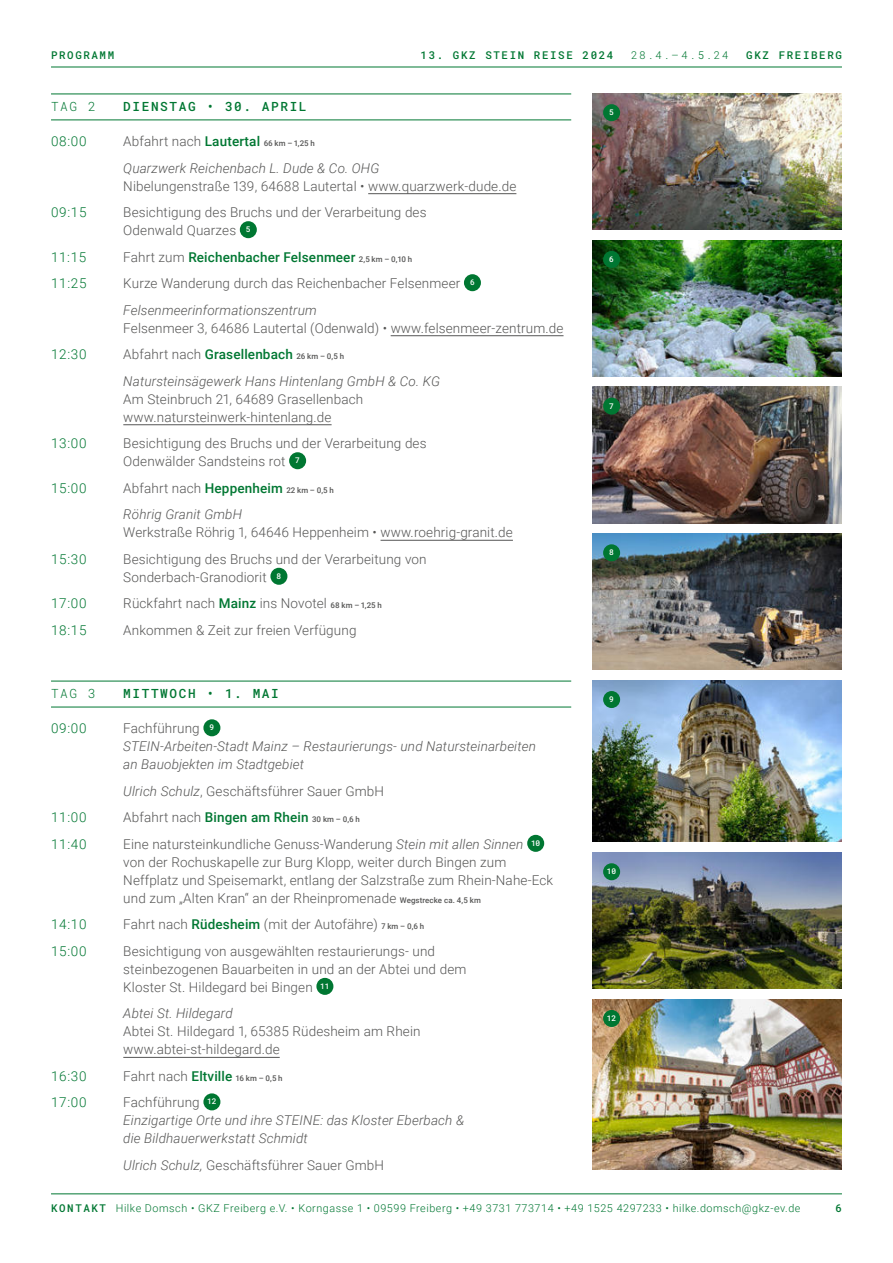
<style>
.page{position:relative;width:893px;height:1263px;background:#fff}
.page>*{position:absolute;margin:0;border:0;box-sizing:border-box;transform-origin:0 0}
.t1{font:300 13.5px/18px "Roboto";letter-spacing:.01em;color:#565655}
.t2{font:italic 300 13.5px/18px "Roboto";letter-spacing:.01em;color:#565655}
.t3{font:300 13.5px "Roboto";letter-spacing:.05em;color:#007732}
.t4{font:500 13.5px "Roboto";letter-spacing:.01em;color:#007732}
.t5{font:12.75px "Roboto Mono";letter-spacing:.125em;color:#007732}
.t6{font:300 10.8px "Roboto";letter-spacing:.05em;color:#007732}
.t7{font:10.8px "Roboto Mono";letter-spacing:.15em;color:#007732}
.t8{font:7.8px "Roboto Mono";color:#fff}
.s1{font-style:normal}
.s2{font-weight:500;font-style:normal;color:#007732}
.s3{font-weight:500;font-style:normal;font-size:7.8px}
.s4{font-weight:300;color:#565655}
.s5{font-size:7.8px;color:#565655}
.s6{font-style:italic}
.s7{font-weight:500;color:#007732}
.s8{font-weight:500;font-size:7.8px}
.s9{font-family:"Roboto Mono";font-weight:400}
</style>
<div class="page">
<hr style="left:51px;top:1193px;width:791px;height:1px;background:#007732">
<hr style="left:51px;top:67px;width:791px;height:1px;background:#007732">
<img style="left:592px;top:240px;width:250px;height:136px">
<img style="left:592px;top:680px;width:250px;height:162px">
<img style="left:592px;top:853px;width:250px;height:136px">
<img style="left:592px;top:534px;width:250px;height:136px">
<img style="left:592px;top:387px;width:250px;height:136px">
<img style="left:592px;top:999px;width:250px;height:170px">
<img style="left:592px;top:94px;width:250px;height:136px">
<div style="left:603px;top:251px;width:17px;height:17px;background:#007732;border-radius:50%"></div>
<div style="left:603px;top:104px;width:17px;height:17px;background:#007732;border-radius:50%"></div>
<div style="left:603px;top:544px;width:17px;height:17px;background:#007732;border-radius:50%"></div>
<div style="left:603px;top:398px;width:17px;height:17px;background:#007732;border-radius:50%"></div>
<div style="left:603px;top:691px;width:17px;height:17px;background:#007732;border-radius:50%"></div>
<div style="left:603px;top:863px;width:17px;height:17px;background:#007732;border-radius:50%"></div>
<div style="left:603px;top:1010px;width:17px;height:17px;background:#007732;border-radius:50%"></div>
<hr style="left:51px;top:94px;width:520px;height:1px;background:#007732">
<hr style="left:51px;top:120px;width:520px;height:1px;background:#007732">
<hr style="left:368px;top:193px;width:148px;height:1px;background:#565655">
<hr style="left:391px;top:335px;width:172px;height:1px;background:#565655">
<hr style="left:123px;top:424px;width:209px;height:1px;background:#565655">
<hr style="left:381px;top:540px;width:132px;height:1px;background:#565655">
<hr style="left:51px;top:681px;width:520px;height:1px;background:#007732">
<hr style="left:51px;top:707px;width:520px;height:1px;background:#007732">
<hr style="left:123px;top:1057px;width:157px;height:1px;background:#565655">
<div style="left:240px;top:221px;width:17px;height:17px;background:#007732;border-radius:50%"></div>
<div style="left:464px;top:274px;width:17px;height:17px;background:#007732;border-radius:50%"></div>
<div style="left:289px;top:452px;width:17px;height:17px;background:#007732;border-radius:50%"></div>
<div style="left:270px;top:568px;width:17px;height:17px;background:#007732;border-radius:50%"></div>
<div style="left:203px;top:719px;width:17px;height:17px;background:#007732;border-radius:50%"></div>
<div style="left:527px;top:835px;width:17px;height:17px;background:#007732;border-radius:50%"></div>
<div style="left:316px;top:978px;width:17px;height:17px;background:#007732;border-radius:50%"></div>
<div style="left:203px;top:1093px;width:17px;height:17px;background:#007732;border-radius:50%"></div>
<p class="t7" style="left:51px;top:49px;width:65px">PROGRAMM</p>
<p class="t7" style="left:421px;top:49px;width:194px">13. GKZ STEIN REISE 2024</p>
<p class="t7" style="left:631px;top:49px;width:99px">28.4.– 4.5.24</p>
<p class="t7" style="left:746px;top:49px;width:97px">GKZ FREIBERG</p>
<p class="t5" style="left:51px;top:101px;width:46px">TAG 2</p>
<p class="t5" style="left:123px;top:99px;width:185px">DIENSTAG • 30. APRIL</p>
<p class="t3" style="left:51px;top:135px;width:37px">08:00</p>
<p class="t2" style="left:123px;top:129px;width:258px;line-height:26.5px"><span class="s1">Abfahrt nach</span> <span class="s2">Lautertal</span> <span class="s3">66 km – 1,25 h<br></span>Quarzwerk Reichenbach L. Dude &amp; Co. OHG</p>
<p class="t1" style="left:123px;top:176px;width:395px">Nibelungenstraße 139, 64688 Lautertal • www.quarzwerk-dude.de</p>
<p class="t3" style="left:51px;top:206px;width:37px">09:15</p>
<p class="t1" style="left:123px;top:204px;width:305px">Besichtigung des Bruchs und der Verarbeitung des<br>Odenwald Quarzes <sup>5</sup></p>
<p class="t3" style="left:51px;top:251px;width:37px">11:15</p>
<p class="t4" style="left:123px;top:251px;width:290px"><span class="s4">Fahrt zum</span> Reichenbacher Felsenmeer <span class="s5">2,5 km – 0,10 h</span></p>
<p class="t3" style="left:51px;top:277px;width:37px">11:25</p>
<p class="t1" style="left:123px;top:271px;width:353px;line-height:26.5px">Kurze Wanderung durch das Reichenbacher Felsenmeer <sup>6<br></sup><span class="s6">Felsenmeerinformationszentrum</span></p>
<p class="t1" style="left:123px;top:318px;width:442px">Felsenmeer 3, 64686 Lautertal (Odenwald) • www.felsenmeer-zentrum.de</p>
<p class="t3" style="left:51px;top:348px;width:37px">12:30</p>
<p class="t2" style="left:123px;top:342px;width:318px;line-height:26.5px"><span class="s1">Abfahrt nach</span> <span class="s2">Grasellenbach</span> <span class="s3">26 km – 0,5 h<br></span>Natursteinsägewerk Hans Hintenlang GmbH &amp; Co. KG</p>
<p class="t1" style="left:123px;top:389px;width:242px">Am Steinbruch 21, 64689 Grasellenbach www.natursteinwerk-hintenlang.de</p>
<p class="t3" style="left:51px;top:437px;width:37px">13:00</p>
<p class="t1" style="left:123px;top:435px;width:305px">Besichtigung des Bruchs und der Verarbeitung des<br>Odenwälder Sandsteins rot <sup>7</sup></p>
<p class="t3" style="left:51px;top:482px;width:37px">15:00</p>
<p class="t2" style="left:123px;top:476px;width:212px;line-height:26.5px"><span class="s1">Abfahrt nach</span> <span class="s2">Heppenheim</span> <span class="s3">22 km – 0,5 h<br></span>Röhrig Granit GmbH</p>
<p class="t1" style="left:123px;top:523px;width:391px">Werkstraße Röhrig 1, 64646 Heppenheim • www.roehrig-granit.de</p>
<p class="t3" style="left:51px;top:553px;width:37px">15:30</p>
<p class="t1" style="left:123px;top:551px;width:305px">Besichtigung des Bruchs und der Verarbeitung von<br>Sonderbach-Granodiorit <sup>8</sup></p>
<p class="t3" style="left:51px;top:597px;width:37px">17:00</p>
<p class="t1" style="left:123px;top:595px;width:260px">Rückfahrt nach <span class="s7">Mainz</span> ins Novotel <span class="s8">68 km – 1,25 h</span></p>
<p class="t3" style="left:51px;top:624px;width:37px">18:15</p>
<p class="t1" style="left:123px;top:622px;width:235px">Ankommen &amp; Zeit zur freien Verfügung</p>
<p class="t5" style="left:51px;top:688px;width:46px">TAG 3</p>
<p class="t5" style="left:123px;top:686px;width:157px">MITTWOCH • 1. MAI</p>
<p class="t3" style="left:51px;top:722px;width:37px">09:00</p>
<p class="t2" style="left:123px;top:720px;width:414px"><span class="s1">Fachführung</span> <sup>9<br></sup>STEIN-Arbeiten-Stadt Mainz – Restaurierungs- und Natursteinarbeiten an Bauobjekten im Stadtgebiet</p>
<p class="t1" style="left:123px;top:783px;width:262px"><span class="s6">Ulrich Schulz</span>, Geschäftsführer Sauer GmbH</p>
<p class="t3" style="left:51px;top:811px;width:37px">11:00</p>
<p class="t4" style="left:123px;top:812px;width:238px"><span class="s4">Abfahrt nach</span> Bingen am Rhein <span class="s5">30 km – 0,6 h</span></p>
<p class="t3" style="left:51px;top:838px;width:37px">11:40</p>
<p class="t1" style="left:123px;top:836px;width:431px">Eine natursteinkundliche Genuss-Wanderung <span class="s6">Stein mit allen Sinnen</span> <sup>10 </sup>von der Rochuskapelle zur Burg Klopp, weiter durch Bingen zum Neffplatz und Speisemarkt, entlang der Salzstraße zum Rhein-Nahe-Eck und zum „Alten Kran“ an der Rheinpromenade <span class="s8">Wegstrecke ca. 4,5 km</span></p>
<p class="t3" style="left:51px;top:918px;width:37px">14:10</p>
<p class="t1" style="left:123px;top:916px;width:302px">Fahrt nach <span class="s7">Rüdesheim</span> (mit der Autofähre) <span class="s8">7 km – 0,6 h</span></p>
<p class="t3" style="left:51px;top:945px;width:37px">15:00</p>
<p class="t1" style="left:123px;top:943px;width:345px">Besichtigung von ausgewählten restaurierungs- und steinbezogenen Bauarbeiten in und an der Abtei und dem<br>Kloster St. Hildegard bei Bingen <sup>11</sup></p>
<p class="t2" style="left:123px;top:1005px;width:111px">Abtei St. Hildegard</p>
<p class="t1" style="left:123px;top:1022px;width:299px">Abtei St. Hildegard 1, 65385 Rüdesheim am Rhein www.abtei-st-hildegard.de</p>
<p class="t3" style="left:51px;top:1070px;width:37px">16:30</p>
<p class="t1" style="left:123px;top:1068px;width:161px">Fahrt nach <span class="s7">Eltville</span> <span class="s8">16 km – 0,5 h</span></p>
<p class="t3" style="left:51px;top:1097px;width:37px">17:00</p>
<p class="t2" style="left:123px;top:1094px;width:342px"><span class="s1">Fachführung</span> <sup>12<br></sup>Einzigartige Orte und ihre STEINE: das Kloster Eberbach &amp; die Bildhauerwerkstatt Schmidt</p>
<p class="t1" style="left:123px;top:1157px;width:262px"><span class="s6">Ulrich Schulz,</span> Geschäftsführer Sauer GmbH</p>
<p class="t8" style="left:609px;top:108px;width:6px">5</p>
<p class="t8" style="left:609px;top:255px;width:6px">6</p>
<p class="t8" style="left:609px;top:401px;width:6px">7</p>
<p class="t8" style="left:609px;top:548px;width:6px">8</p>
<p class="t8" style="left:609px;top:695px;width:6px">9</p>
<p class="t8" style="left:607px;top:867px;width:11px">10</p>
<p class="t8" style="left:607px;top:1014px;width:11px">12</p>
<p class="t6" style="left:51px;top:1204px;width:751px"><span class="s9">KONTAKT</span> Hilke Domsch • GKZ Freiberg e.V. • Korngasse 1 • 09599 Freiberg • +49 3731 773714 • +49 1525 4297233 • hilke.domsch@gkz-ev.de</p>
<p class="t7" style="left:835px;top:1202px;width:8px">6</p>
</div>
